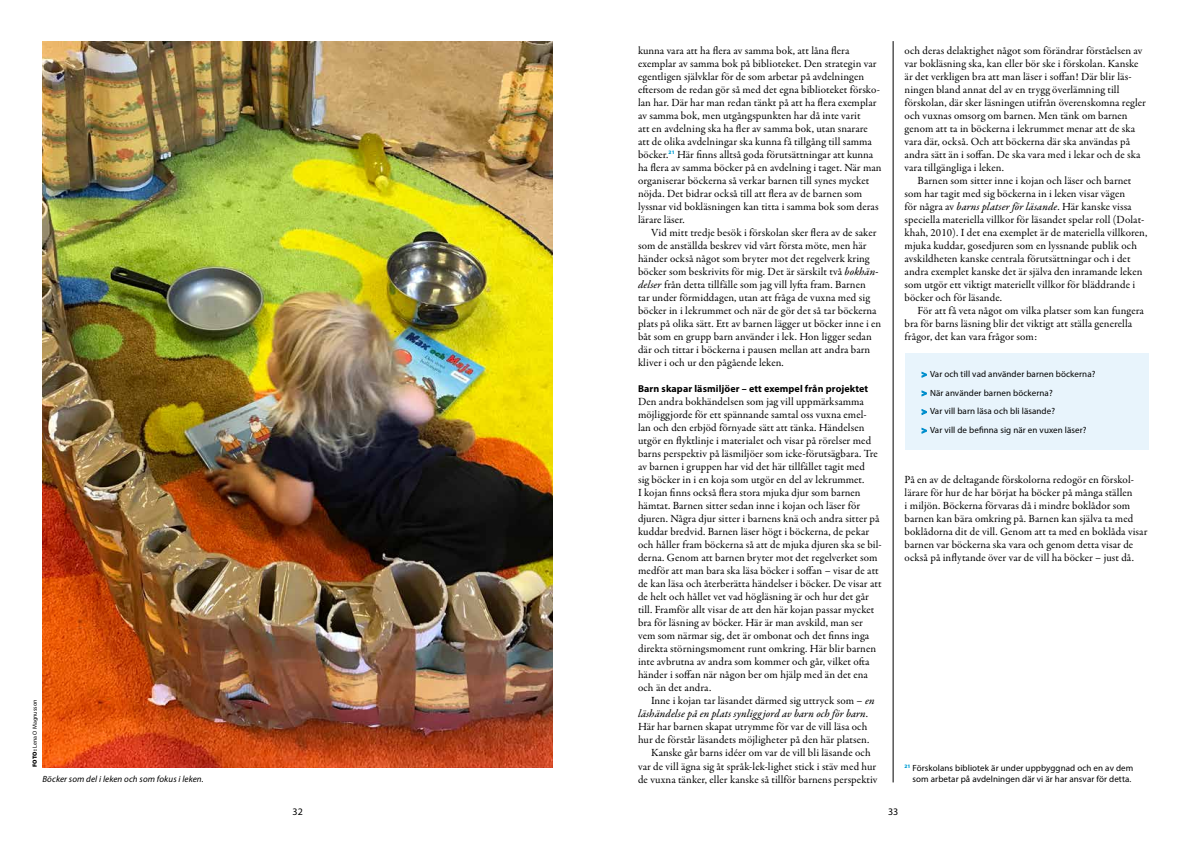
<style>
.page{position:relative;width:1191px;height:842px;background:#fff}
.page>*{position:absolute;margin:0;border:0;box-sizing:border-box;transform-origin:0 0}
.t1{font:11px/13px "Garamond Premr Pro";letter-spacing:.005em;color:#000}
.t2{font:11px "Garamond Premr Pro Med It";letter-spacing:.01em;color:#000}
.t3{font:700 10px "Myriad Pro";letter-spacing:.01em;color:#000}
.t4{font:10px "Myriad Pro";color:#000}
.t5{font:9px/18.7px "Myriad Pro";letter-spacing:.01em;color:#000}
.t6{font:italic 9px "Myriad Pro";letter-spacing:.01em;color:#000}
.t7{font:6px "Myriad Pro";letter-spacing:.01em;color:#000}
.s1{font-weight:900}
.s2{font-family:"Garamond Premr Pro Med It"}
.s3{font-family:"Garamond Premr Pro"}
.s4{font-weight:900;color:#008ecc}
</style>
<div class="page">
<hr style="left:893px;top:41px;width:1px;height:741px;background:#000">
<div style="left:904px;top:353px;width:244px;height:97px;background:#e8f4fc"></div>
<img style="left:43px;top:41px;width:510px;height:726px">
<p class="t7" style="left:31px;top:767px;width:69px;rotate:-90deg"><span class="s1">FOTO:</span> Lena O Magnusson</p>
<p class="t6" style="left:43px;top:774px;width:163px">Böcker som del i leken och som fokus i leken.</p>
<p class="t1" style="left:638px;top:45px;width:245px">kunna vara att ha flera av samma bok, att låna flera exemplar av samma bok på biblioteket. Den strategin var egentligen självklar för de som arbetar på avdelningen eftersom de redan gör så med det egna biblioteket försko&shy;lan har. Där har man redan tänkt på att ha flera exemplar av samma bok, men utgångspunkten har då inte varit<br>att en avdelning ska ha fler av samma bok, utan snarare att de olika avdelningar ska kunna få tillgång till samma böcker.<sup>21</sup> Här finns alltså goda förutsättningar att kunna ha flera av samma böcker på en avdelning i taget. När man organiserar böckerna så verkar barnen till synes mycket nöjda. Det bidrar också till att flera av de barnen som lyssnar vid bokläsningen kan titta i samma bok som deras lärare läser.</p>
<p class="t1" style="left:638px;top:227px;width:245px;text-indent:13px">Vid mitt tredje besök i förskolan sker flera av de saker som de anställda beskrev vid vårt första möte, men här händer också något som bryter mot det regelverk kring böcker som beskrivits för mig. Det är särskilt två <span class="s2">bokhän&shy;delser</span> från detta tillfälle som jag vill lyfta fram. Barnen<br>tar under förmiddagen, utan att fråga de vuxna med sig böcker in i lekrummet och när de gör det så tar böckerna plats på olika sätt. Ett av barnen lägger ut böcker inne i en båt som en grupp barn använder i lek. Hon ligger sedan där och tittar i böckerna i pausen mellan att andra barn kliver i och ur den pågående leken.</p>
<p class="t3" style="left:638px;top:382px;width:232px">Barn skapar läsmiljöer – ett exempel från projektet</p>
<p class="t1" style="left:638px;top:396px;width:245px">Den andra bokhändelsen som jag vill uppmärksamma möjliggjorde för ett spännande samtal oss vuxna emel&shy;lan och den erbjöd förnyade sätt att tänka. Händelsen utgör en flyktlinje i materialet och visar på rörelser med barns perspektiv på läsmiljöer som icke-förutsägbara. Tre av barnen i gruppen har vid det här tillfället tagit med<br>sig böcker in i en koja som utgör en del av lekrummet.<br>I kojan finns också flera stora mjuka djur som barnen hämtat. Barnen sitter sedan inne i kojan och läser för djuren. Några djur sitter i barnens knä och andra sitter på kuddar bredvid. Barnen läser högt i böckerna, de pekar och håller fram böckerna så att de mjuka djuren ska se bil&shy;derna. Genom att barnen bryter mot det regelverket som medför att man bara ska läsa böcker i soffan – visar de att de kan läsa och återberätta händelser i böcker. De visar att de helt och hållet vet vad högläsning är och hur det går till. Framför allt visar de att den här kojan passar mycket bra för läsning av böcker. Här är man avskild, man ser vem som närmar sig, det är ombonat och det finns inga direkta störningsmoment runt omkring. Här blir barnen inte avbrutna av andra som kommer och går, vilket ofta händer i soffan när någon ber om hjälp med än det ena och än det andra.</p>
<p class="t1" style="left:651px;top:695px;width:225px">Inne i kojan tar läsandet därmed sig uttryck som – <span class="s2">en</span></p>
<p class="t2" style="left:638px;top:707px;width:232px">läshändelse på en plats synliggjord av barn och för barn<span class="s3">.</span></p>
<p class="t1" style="left:638px;top:721px;width:231px">Här har barnen skapat utrymme för var de vill läsa och</p>
<p class="t1" style="left:638px;top:734px;width:233px">hur de förstår läsandets möjligheter på den här platsen.</p>
<p class="t1" style="left:651px;top:747px;width:221px">Kanske går barns idéer om var de vill bli läsande och</p>
<p class="t1" style="left:638px;top:760px;width:240px">var de vill ägna sig åt språk-lek-lighet stick i stäv med hur</p>
<p class="t1" style="left:638px;top:773px;width:241px">de vuxna tänker, eller kanske så tillför barnens perspektiv</p>
<p class="t1" style="left:904px;top:45px;width:243px">och deras delaktighet något som förändrar förståelsen av var bokläsning ska, kan eller bör ske i förskolan. Kanske är det verkligen bra att man läser i soffan! Där blir läs&shy;ningen bland annat del av en trygg överlämning till förskolan, där sker läsningen utifrån överenskomna regler och vuxnas omsorg om barnen. Men tänk om barnen genom att ta in böckerna i lekrummet menar att de ska vara där, också. Och att böckerna där ska användas på andra sätt än i soffan. De ska vara med i lekar och de ska vara tillgängliga i leken.</p>
<p class="t1" style="left:904px;top:175px;width:244px;text-indent:13px">Barnen som sitter inne i kojan och läser och barnet som har tagit med sig böckerna in i leken visar vägen<br>för några av <span class="s2">barns platser för läsande</span>. Här kanske vissa speciella materiella villkor för läsandet spelar roll (Dolat&shy;khah, 2010). I det ena exemplet är de materiella villkoren, mjuka kuddar, gosedjuren som en lyssnande publik och avskildheten kanske centrala förutsättningar och i det andra exemplet kanske det är själva den inramande leken som utgör ett viktigt materiellt villkor för bläddrande i böcker och för läsande.</p>
<p class="t1" style="left:904px;top:305px;width:241px;text-indent:13px">För att få veta något om vilka platser som kan fungera bra för barns läsning blir det viktigt att ställa generella frågor, det kan vara frågor som:</p>
<p class="t5" style="left:921px;top:365px;width:175px"><span class="s4">&gt;</span> Var och till vad använder barnen böckerna? <span class="s4">&gt;</span> När använder barnen böckerna?<br><span class="s4">&gt;</span> Var vill barn läsa och bli läsande?<br><span class="s4">&gt;</span> Var vill de befinna sig när en vuxen läser?</p>
<p class="t1" style="left:904px;top:474px;width:244px">På en av de deltagande förskolorna redogör en förskol&shy;lärare för hur de har börjat ha böcker på många ställen<br>i miljön. Böckerna förvaras då i mindre boklådor som barnen kan bära omkring på. Barnen kan själva ta med boklådorna dit de vill. Genom att ta med en boklåda visar barnen var böckerna ska vara och genom detta visar de också på inflytande över var de vill ha böcker – just då.</p>
<p class="t5" style="left:904px;top:763px;width:230px;line-height:11px;text-align:right"><sup>21</sup> Förskolans bibliotek är under uppbyggnad och en av dem som arbetar på avdelningen där vi är har ansvar för detta.</p>
<p class="t4" style="left:293px;top:806px;width:12px">32</p>
<p class="t4" style="left:888px;top:806px;width:12px">33</p>
</div>
